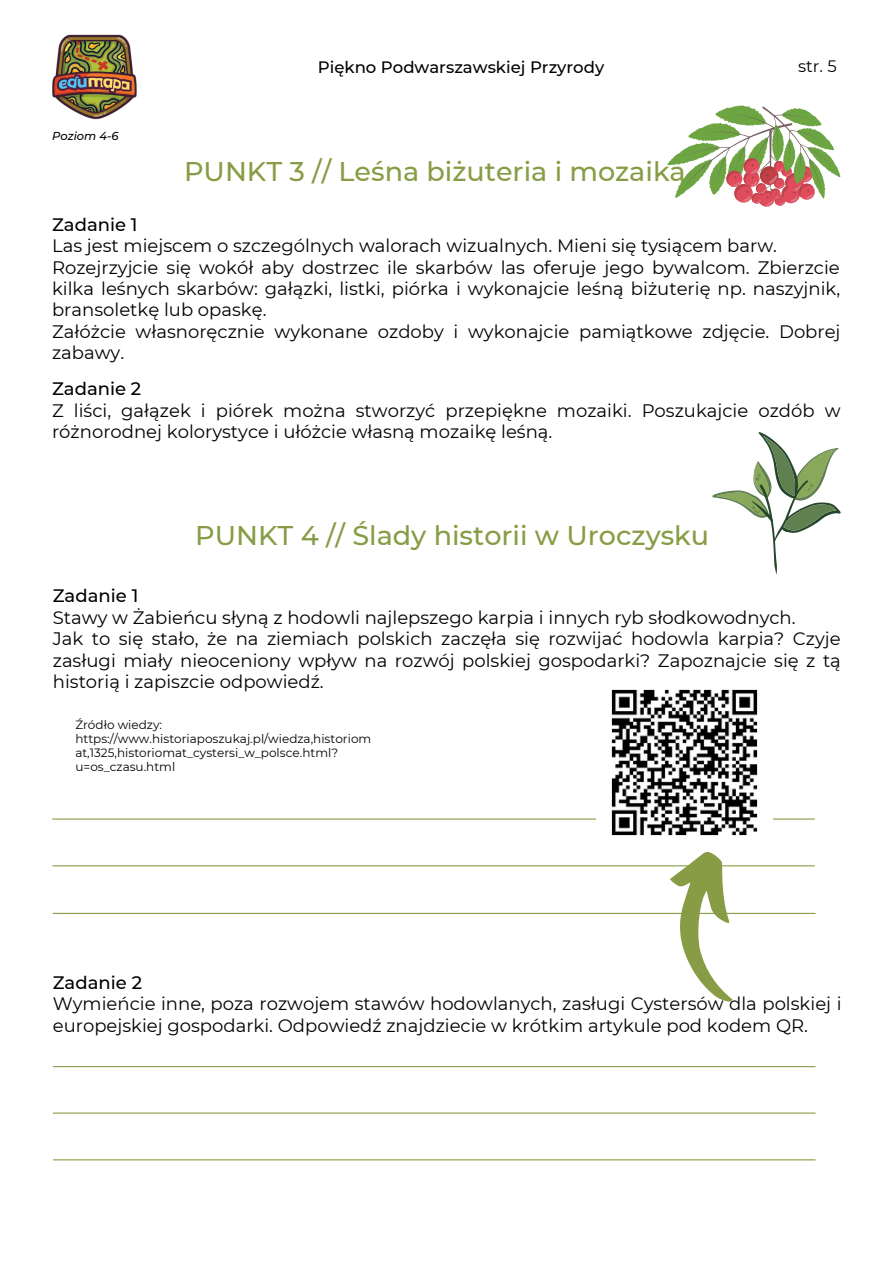
<style>
.page{position:relative;width:894px;height:1264px;background:#fff}
.page>*{position:absolute;margin:0;border:0;box-sizing:border-box;transform-origin:0 0}
.t1{font:500 27px "Montserrat";color:#889c45}
.t2{font:18px/21.5px "Montserrat";color:#000}
.t3{font:500 18px "Montserrat";color:#000}
.t4{font:500 16.5px "Montserrat";color:#000}
.t5{font:16.5px "Montserrat";color:#000}
.t6{font:12px/14px "Montserrat";color:#000}
.t7{font:italic 500 11.55px "Montserrat";color:#000}
</style>
<div class="page">
<img style="left:52px;top:34px;width:85px;height:86px">
<hr style="left:53px;top:865px;width:761px;height:1px;background:#889c45">
<hr style="left:53px;top:818px;width:761px;height:1px;background:#889c45">
<hr style="left:53px;top:912px;width:761px;height:2px;background:#889c45">
<hr style="left:53px;top:1159px;width:761px;height:1px;background:#889c45">
<hr style="left:53px;top:1112px;width:761px;height:1px;background:#889c45">
<hr style="left:53px;top:1066px;width:761px;height:1px;background:#889c45">
<svg style="left:666px;top:852px;width:73px;height:150px"></svg>
<img style="left:596px;top:689px;width:176px;height:147px">
<svg style="left:667px;top:105px;width:173px;height:101px"></svg>
<svg style="left:712px;top:432px;width:128px;height:143px"></svg>
<p class="t7" style="left:52px;top:128px;width:68px">Poziom 4-6</p>
<p class="t4" style="left:318px;top:57px;width:288px">Piękno Podwarszawskiej Przyrody</p>
<p class="t1" style="left:184px;top:155px;width:503px">PUNKT 3 // Leśna biżuteria i mozaika</p>
<p class="t5" style="left:797px;top:56px;width:40px">str. 5</p>
<p class="t3" style="left:52px;top:213px;width:87px">Zadanie 1</p>
<p class="t2" style="left:52px;top:235px;width:726px">Las jest miejscem o szczególnych walorach wizualnych. Mieni się tysiącem barw.</p>
<p class="t2" style="left:52px;top:256px;width:789px;text-align:justify">Rozejrzyjcie się wokół aby dostrzec ile skarbów las oferuje jego bywalcom. Zbierzcie kilka leśnych skarbów: gałązki, listki, piórka i wykonajcie leśną biżuterię np. naszyjnik, bransoletkę lub opaskę.</p>
<p class="t2" style="left:52px;top:320px;width:789px">Załóżcie własnoręcznie wykonane ozdoby i wykonajcie pamiątkowe zdjęcie. Dobrej zabawy.</p>
<p class="t3" style="left:52px;top:378px;width:91px">Zadanie 2</p>
<p class="t2" style="left:52px;top:399px;width:789px">Z liści, gałązek i piórek można stworzyć przepiękne mozaiki. Poszukajcie ozdób w różnorodnej kolorystyce i ułóżcie własną mozaikę leśną.</p>
<p class="t1" style="left:195px;top:518px;width:515px">PUNKT 4 // Ślady historii w Uroczysku</p>
<p class="t3" style="left:53px;top:585px;width:87px">Zadanie 1</p>
<p class="t2" style="left:53px;top:606px;width:744px">Stawy w Żabieńcu słyną z hodowli najlepszego karpia i innych ryb słodkowodnych.</p>
<p class="t2" style="left:53px;top:628px;width:789px;text-align:justify">Jak to się stało, że na ziemiach polskich zaczęła się rozwijać hodowla karpia? Czyje zasługi miały nieoceniony wpływ na rozwój polskiej gospodarki? Zapoznajcie się z tą historią i zapiszcie odpowiedź.</p>
<p class="t6" style="left:75px;top:717px;width:88px">Źródło wiedzy:</p>
<p class="t6" style="left:75px;top:731px;width:297px">https://www.historiaposzukaj.pl/wiedza,historiom at,1325,historiomat_cystersi_w_polsce.html? u=os_czasu.html</p>
<p class="t3" style="left:53px;top:971px;width:91px">Zadanie 2</p>
<p class="t2" style="left:53px;top:992px;width:790px">Wymieńcie inne, poza rozwojem stawów hodowlanych, zasługi Cystersów dla polskiej i europejskiej gospodarki. Odpowiedź znajdziecie w krótkim artykule pod kodem QR.</p>
</div>
